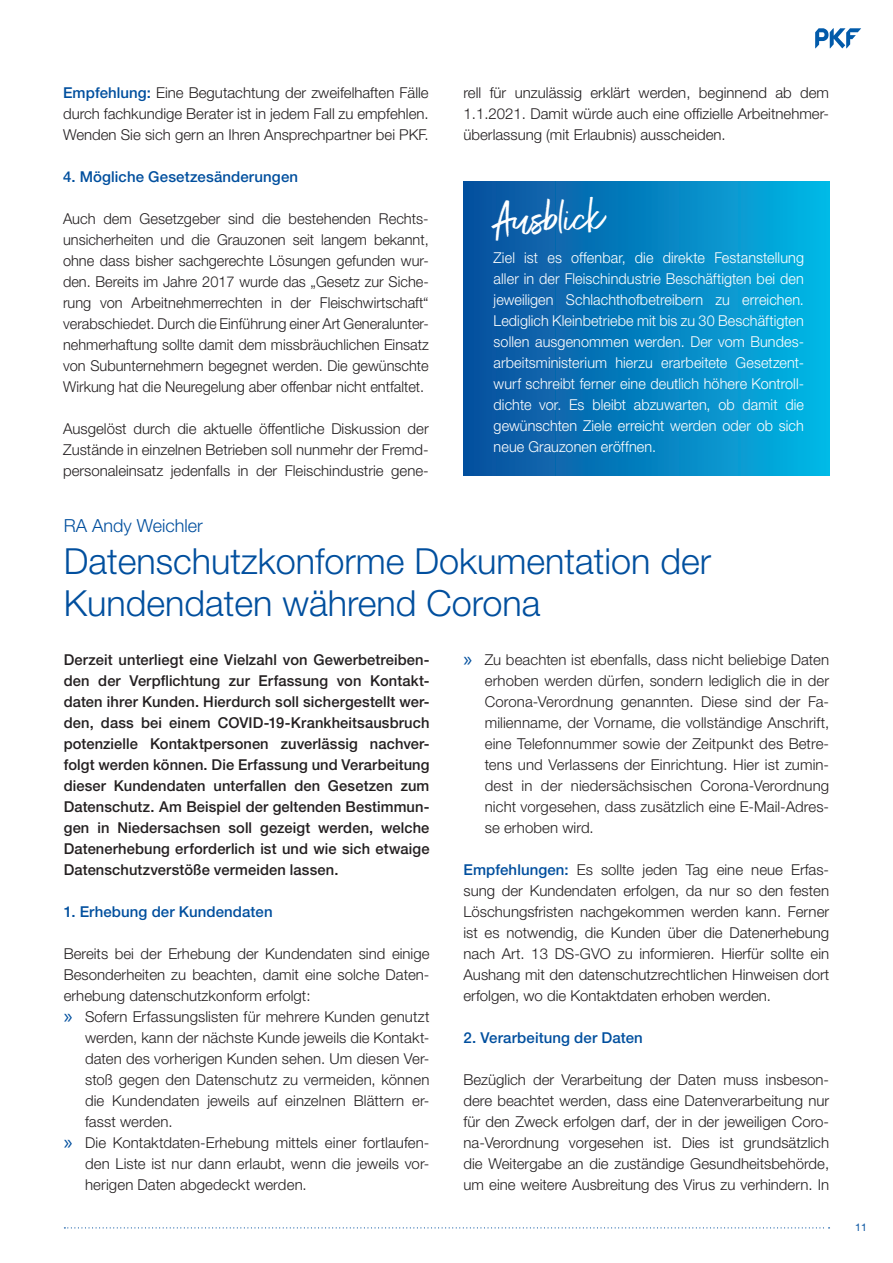
<style>
.page{position:relative;width:893px;height:1263px;background:#fff}
.page>*{position:absolute;margin:0;border:0;box-sizing:border-box;transform-origin:0 0}
.t1{font:46.5px "Exceptional";color:#fff}
.t2{font:300 36px/42px "Helvetica Neue LT";color:#014f9e}
.t3{font:300 18px "Helvetica Neue LT";color:#014f9e}
.t4{font:300 15px/21px "Helvetica Neue LT";color:#231f20;text-align:justify}
.t5{font:500 15px/21px "Helvetica Neue LT";letter-spacing:.01em;color:#231f20;text-align:justify}
.t6{font:300 15px/21px "Helvetica Neue LT";letter-spacing:.005em;color:#fff;text-align:justify;scale:.96 1}
.t7{font:500 15px "Helvetica Neue LT";letter-spacing:.01em;color:#014f9e}
.t8{font:10.5px "Helvetica Neue LT";color:#014f9e}
.s1{font-weight:500;color:#014f9e}
.s2{font-family:"Myriad Pro";font-weight:400;font-size:21px;color:#014f9e}
</style>
<div class="page">
<svg style="left:815px;top:28px;width:46px;height:20px"></svg>
<svg style="left:64px;top:1227px;width:766px;height:1px"></svg>
<div style="left:464px;top:182px;width:366px;height:294px;background:linear-gradient(to right,#0b4d9b,#02b7e5)"></div>
<p class="t4" style="left:63px;top:81px;width:367px"><span class="s1">Empfehlung:</span> Eine Begutachtung der zweifelhaften Fälle durch fachkundige Berater ist in jedem Fall zu empfehlen.<br>Wenden Sie sich gern an Ihren Ansprechpartner bei PKF.</p>
<p class="t7" style="left:63px;top:167px;width:237px">4. Mögliche Gesetzesänderungen</p>
<p class="t4" style="left:63px;top:207px;width:367px">Auch dem Gesetzgeber sind die bestehenden Rechts&shy;unsicherheiten und die Grauzonen seit langem bekannt, ohne dass bisher sachgerechte Lösungen gefunden wur&shy;den. Bereits im Jahre 2017 wurde das „Gesetz zur Siche&shy;rung von Arbeitnehmerrechten in der Fleischwirtschaft“ verabschiedet. Durch die Einführung einer Art Generalunter&shy;nehmerhaftung sollte damit dem missbräuchlichen Einsatz von Subunternehmern begegnet werden. Die gewünschte Wirkung hat die Neuregelung aber offenbar nicht entfaltet.</p>
<p class="t4" style="left:63px;top:417px;width:367px">Ausgelöst durch die aktuelle öffentliche Diskussion der Zustände in einzelnen Betrieben soll nunmehr der Fremd&shy;personaleinsatz jedenfalls in der Fleischindustrie gene-</p>
<p class="t4" style="left:464px;top:81px;width:367px">rell für unzulässig erklärt werden, beginnend ab dem 1.1.2021. Damit würde auch eine offizielle Arbeitnehmer&shy;überlassung (mit Erlaubnis) ausscheiden.</p>
<h1 class="t1" style="left:493px;top:186px;width:112px;rotate:-2deg">Ausblick</h1>
<p class="t6" style="left:494px;top:246px;width:325px">Ziel ist es offenbar, die direkte Festanstellung aller in der Fleischindustrie Beschäftigten bei den jeweiligen Schlachthofbetreibern zu erreichen.<br>Lediglich Kleinbetriebe mit bis zu 30 Beschäftigten sollen ausgenommen werden. Der vom Bundes&shy;arbeitsministerium hierzu erarbeitete Gesetzent&shy;wurf schreibt ferner eine deutlich höhere Kontroll&shy;dichte vor. Es bleibt abzuwarten, ob damit die gewünschten Ziele erreicht werden oder ob sich neue Grauzonen eröffnen.</p>
<p class="t3" style="left:64px;top:514px;width:141px">RA Andy Weichler</p>
<h2 class="t2" style="left:64px;top:539px;width:649px">Datenschutzkonforme Dokumentation der<br>Kundendaten während Corona</h2>
<p class="t5" style="left:64px;top:649px;width:367px">Derzeit unterliegt eine Vielzahl von Gewerbetreiben&shy;den der Verpflichtung zur Erfassung von Kontakt&shy;daten ihrer Kunden. Hierdurch soll sichergestellt wer&shy;den, dass bei einem COVID-19-Krankheitsausbruch potenzielle Kontaktpersonen zuverlässig nachver&shy;folgt werden können. Die Erfassung und Verarbeitung dieser Kundendaten unterfallen den Gesetzen zum Datenschutz. Am Beispiel der geltenden Bestimmun&shy;gen in Niedersachsen soll gezeigt werden, welche Datenerhebung erforderlich ist und wie sich etwaige Datenschutzverstöße vermeiden lassen.</p>
<p class="t7" style="left:64px;top:902px;width:210px">1. Erhebung der Kundendaten</p>
<p class="t4" style="left:64px;top:942px;width:367px">Bereits bei der Erhebung der Kundendaten sind einige</p>
<p class="t4" style="left:64px;top:963px;width:367px">Besonderheiten zu beachten, damit eine solche Daten-</p>
<p class="t4" style="left:64px;top:984px;width:248px">erhebung datenschutzkonform erfolgt:</p>
<p class="t4" style="left:64px;top:1005px;width:367px"><span class="s2">»</span> Sofern Erfassungslisten für mehrere Kunden genutzt</p>
<p class="t4" style="left:85px;top:1026px;width:346px">werden, kann der nächste Kunde jeweils die Kontakt-</p>
<p class="t4" style="left:85px;top:1047px;width:346px">daten des vorherigen Kunden sehen. Um diesen Ver-</p>
<p class="t4" style="left:85px;top:1068px;width:346px">stoß gegen den Datenschutz zu vermeiden, können</p>
<p class="t4" style="left:85px;top:1089px;width:346px">die Kundendaten jeweils auf einzelnen Blättern er-</p>
<p class="t4" style="left:85px;top:1110px;width:89px">fasst werden.</p>
<p class="t4" style="left:64px;top:1131px;width:367px"><span class="s2">»</span> Die Kontaktdaten-Erhebung mittels einer fortlaufen-</p>
<p class="t4" style="left:85px;top:1152px;width:346px">den Liste ist nur dann erlaubt, wenn die jeweils vor-</p>
<p class="t4" style="left:85px;top:1173px;width:223px">herigen Daten abgedeckt werden.</p>
<p class="t4" style="left:485px;top:648px;width:346px;text-indent:-21px"><span class="s2">»</span> Zu beachten ist ebenfalls, dass nicht beliebige Daten erhoben werden dürfen, sondern lediglich die in der Corona-Verordnung genannten. Diese sind der Fa&shy;milienname, der Vorname, die vollständige Anschrift, eine Telefonnummer sowie der Zeitpunkt des Betre&shy;tens und Verlassens der Einrichtung. Hier ist zumin&shy;dest in der niedersächsischen Corona-Verordnung nicht vorgesehen, dass zusätzlich eine E-Mail-Adres&shy;se erhoben wird.</p>
<p class="t4" style="left:464px;top:858px;width:367px"><span class="s1">Empfehlungen:</span> Es sollte jeden Tag eine neue Erfas&shy;sung der Kundendaten erfolgen, da nur so den festen Löschungsfristen nachgekommen werden kann. Ferner ist es notwendig, die Kunden über die Datenerhebung nach Art. 13 DS-GVO zu informieren. Hierfür sollte ein Aushang mit den datenschutzrechtlichen Hinweisen dort erfolgen, wo die Kontaktdaten erhoben werden.</p>
<p class="t7" style="left:464px;top:1028px;width:181px">2. Verarbeitung der Daten</p>
<p class="t4" style="left:464px;top:1068px;width:367px">Bezüglich der Verarbeitung der Daten muss insbeson&shy;dere beachtet werden, dass eine Datenverarbeitung nur für den Zweck erfolgen darf, der in der jeweiligen Coro&shy;na-Verordnung vorgesehen ist. Dies ist grundsätzlich die Weitergabe an die zuständige Gesundheitsbehörde, um eine weitere Ausbreitung des Virus zu verhindern. In</p>
<p class="t8" style="left:855px;top:1221px;width:13px">11</p>
</div>
